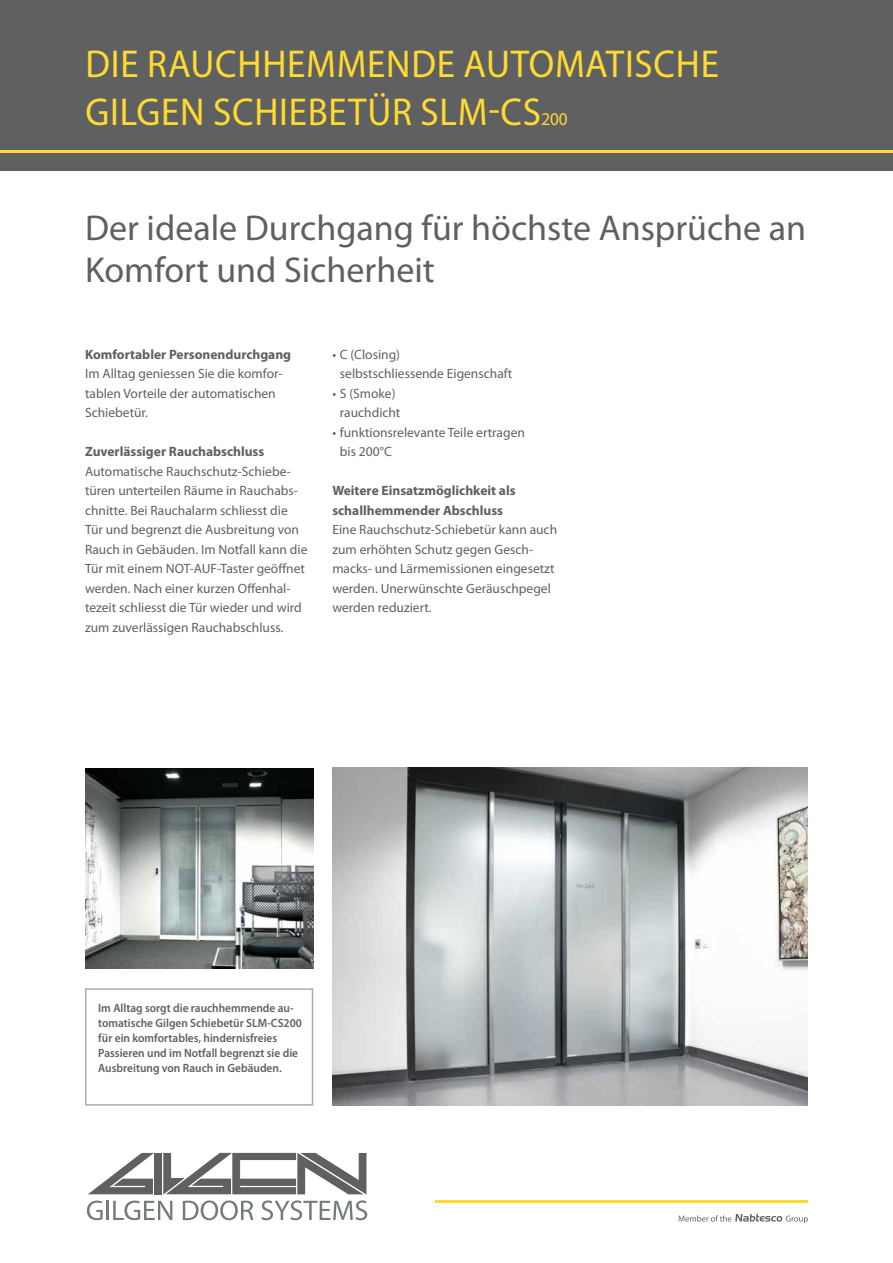
<style>
.page{position:relative;width:893px;height:1263px;background:#fff}
.page>*{position:absolute;margin:0;border:0;box-sizing:border-box;transform-origin:0 0}
.t1{font:39px/48px "Myriad Pro";letter-spacing:.02em;color:#ffda2f;scale:.95 1}
.t2{font:36px/42.8px "Myriad Pro";color:#5f6062}
.t3{font:13.5px/19.5px "Myriad Pro";color:#5f6062}
.t4{font:700 13.5px/19.5px "Myriad Pro";color:#5f6062}
.t5{font:600 12px/15px "Myriad Pro";color:#5f6062;scale:.95 1}
.s1{font-size:18px}
</style>
<div class="page">
<svg style="left:88px;top:1153px;width:66px;height:41px"></svg>
<div style="left:154px;top:1153px;width:8px;height:41px;background:#5f6062"></div>
<svg style="left:163px;top:1153px;width:203px;height:41px"></svg>
<svg style="left:87px;top:1200px;width:16px;height:20px"></svg>
<hr style="left:106px;top:1201px;width:3px;height:19px;background:#747b7f">
<svg style="left:113px;top:1200px;width:59px;height:20px"></svg>
<svg style="left:183px;top:1200px;width:70px;height:20px"></svg>
<svg style="left:261px;top:1200px;width:106px;height:20px"></svg>
<svg style="left:679px;top:1214px;width:129px;height:9px"></svg>
<hr style="left:436px;top:1200px;width:372px;height:3px;background:#ffda2f">
<div style="left:0;top:0;width:893px;height:170px;background:#5f6062"></div>
<hr style="left:0;top:150px;width:893px;height:3px;background:#ffda2f">
<img style="left:85px;top:768px;width:228px;height:201px">
<img style="left:332px;top:767px;width:476px;height:339px">
<div style="left:85px;top:988px;width:228px;height:118px;border:2px solid #abadad"></div>
<h1 class="t1" style="left:85px;top:39px;width:668px">Die RAUCHHEMMENDE Automatisch e<br>Gilgen SCHIEBETÜR SLM-CS <span class="s1">200</span></h1>
<h2 class="t2" style="left:85px;top:206px;width:723px">Der ideale Durchgang für höchste Ansprüche an<br>Komfort und Sicherheit</h2>
<p class="t4" style="left:85px;top:344px;width:208px">Komfortabler Personendurchgang</p>
<p class="t3" style="left:85px;top:364px;width:199px">I m Alltag geniessen Sie die komfor&shy;tablen Vorteile der automatischen<br>Schiebetür.</p>
<p class="t4" style="left:85px;top:442px;width:181px">Zuverlässiger Rauchabschluss</p>
<p class="t3" style="left:85px;top:461px;width:224px">Automatische Rauchschutz-Schiebe&shy;türen unterteilen Räume in Rauchabs&shy;chnitte. Bei Rauchalarm schliesst die Tür und begrenzt die Ausbreitung von Rauch in Gebäuden. I m Notfall kann die Tür mit einem NOT-AUF-Taster geöffnet werden. Nach einer kurzen Offenhal&shy;tezeit schliesst die Tür wieder und wird zum zuverlässigen Rauchabschluss.</p>
<p class="t3" style="left:340px;top:344px;width:174px;text-indent:-8px">• C (Closing)<br>selbstschliessende Eigenschaft</p>
<p class="t3" style="left:332px;top:383px;width:70px;text-align:center">• S (Smoke) rauchdicht</p>
<p class="t3" style="left:340px;top:422px;width:187px;text-indent:-7px">• funktionsrelevante Teile ertragen bis 200°C</p>
<p class="t4" style="left:332px;top:481px;width:185px">Weitere Einsatzmöglichkeit als schallhemmender Abschluss</p>
<p class="t3" style="left:332px;top:520px;width:226px">Eine Rauchschutz-Schiebetür kann auch zum erhöhten Schutz gegen Gesch&shy;macks- und Lärmemissionen eingesetzt werden. Unerwünschte Geräuschpegel werden reduziert.</p>
<p class="t5" style="left:98px;top:1000px;width:216px">Im Alltag sorgt die rauchhemmende au&shy;tomatische Gilgen Schiebetür SLM-CS200 für ein komfortables, hindernisfreies Passieren und im Notfall begrenzt sie die Ausbreitung von Rauch in Gebäuden.</p>
</div>
